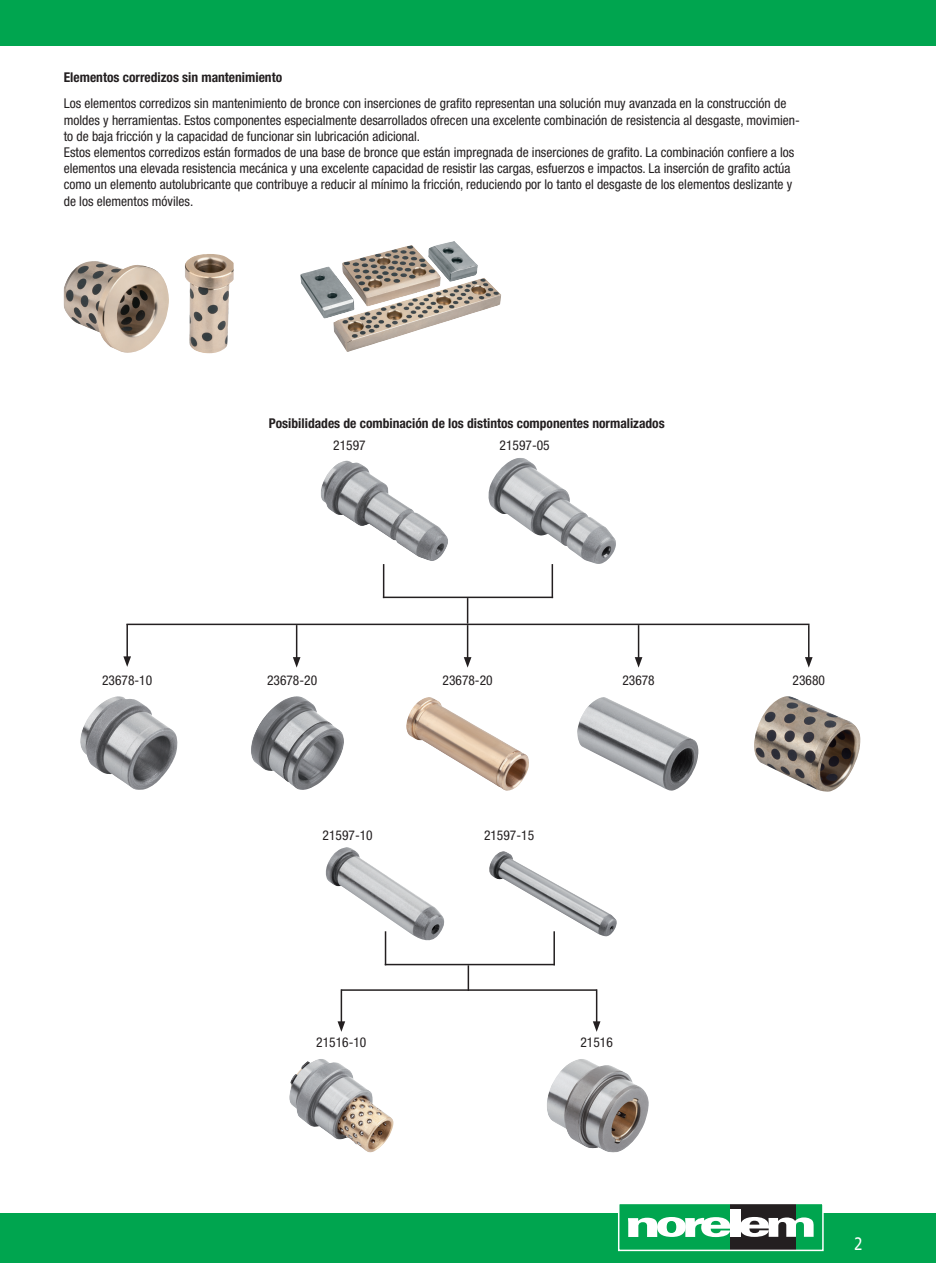
<style>
.page{position:relative;width:936px;height:1263px;background:#fff}
.page>*{position:absolute;margin:0;border:0;box-sizing:border-box;transform-origin:0 0}
.t1{font:18px "Frutiger Neue LTW1 G";color:#fff;scale:.81 1}
.t2{font:condensed 13.5px/16.2px "Helvetica Neue LTW1 G";color:#231f20}
.t3{font:700 condensed 13.5px "Helvetica Neue LTW1 G";color:#231f20}
</style>
<div class="page">
<div style="left:0;top:0;width:935px;height:46px;background:#00a54f"></div>
<div style="left:0;top:1213px;width:935px;height:50px;background:#00a54f"></div>
<div style="left:618px;top:1203px;width:204px;height:47px;background:#00a54f"></div>
<div style="left:730px;top:1203px;width:65px;height:47px;background:#231f20"></div>
<svg style="left:628px;top:1217px;width:102px;height:20px"></svg>
<div style="left:730px;top:1209px;width:10px;height:28px;background:#fff"></div>
<svg style="left:740px;top:1217px;width:73px;height:20px"></svg>
<div style="left:618px;top:1203px;width:205px;height:48px;border:2px solid #fff"></div>
<img style="left:64px;top:254px;width:169px;height:100px">
<img style="left:300px;top:241px;width:201px;height:111px">
<hr style="left:126px;top:624px;width:683px;height:1px;background:#231f20">
<hr style="left:126px;top:624px;width:2px;height:35px;background:#231f20">
<svg style="left:123px;top:656px;width:8px;height:11px"></svg>
<hr style="left:296px;top:625px;width:1px;height:34px;background:#231f20">
<svg style="left:293px;top:657px;width:7px;height:11px"></svg>
<hr style="left:467px;top:625px;width:1px;height:34px;background:#231f20">
<svg style="left:464px;top:657px;width:7px;height:11px"></svg>
<hr style="left:637px;top:625px;width:2px;height:34px;background:#231f20">
<svg style="left:634px;top:657px;width:8px;height:11px"></svg>
<hr style="left:808px;top:625px;width:1px;height:34px;background:#231f20">
<svg style="left:805px;top:657px;width:7px;height:11px"></svg>
<svg style="left:467px;top:598px;width:1px;height:26px"></svg>
<hr style="left:383px;top:597px;width:170px;height:1px;background:#231f20">
<hr style="left:383px;top:564px;width:1px;height:34px;background:#231f20">
<hr style="left:551px;top:564px;width:2px;height:34px;background:#231f20">
<img style="left:488px;top:458px;width:128px;height:106px">
<img style="left:321px;top:461px;width:127px;height:100px">
<img style="left:251px;top:696px;width:93px;height:94px">
<img style="left:577px;top:697px;width:122px;height:94px">
<img style="left:80px;top:696px;width:98px;height:94px">
<img style="left:406px;top:697px;width:123px;height:94px">
<img style="left:754px;top:696px;width:106px;height:96px">
<hr style="left:467px;top:965px;width:2px;height:26px;background:#231f20">
<hr style="left:385px;top:964px;width:170px;height:1px;background:#231f20">
<hr style="left:385px;top:931px;width:1px;height:34px;background:#231f20">
<hr style="left:553px;top:931px;width:2px;height:34px;background:#231f20">
<img style="left:489px;top:851px;width:128px;height:86px">
<img style="left:325px;top:847px;width:120px;height:98px">
<hr style="left:341px;top:989px;width:255px;height:2px;background:#231f20">
<hr style="left:340px;top:989px;width:2px;height:35px;background:#231f20">
<svg style="left:337px;top:1021px;width:8px;height:11px"></svg>
<hr style="left:596px;top:989px;width:1px;height:35px;background:#231f20">
<svg style="left:593px;top:1021px;width:7px;height:11px"></svg>
<img style="left:547px;top:1059px;width:101px;height:93px">
<img style="left:289px;top:1059px;width:105px;height:94px">
<p class="t3" style="left:64px;top:69px;width:220px">Elementos corredizos sin mantenimiento</p>
<p class="t2" style="left:64px;top:96px;width:737px">Los elementos corredizos sin mantenimiento de bronce con inserciones de grafito representan una solución muy avanzada en la construcción de moldes y herramientas. Estos componentes especialmente desarrollados ofrecen una excelente combinación de resistencia al desgaste, movimien&shy;to de baja fricción y la capacidad de funcionar sin lubricación adicional.<br>Estos elementos corredizos están formados de una base de bronce que están impregnada de inserciones de grafito. La combinación confiere a los elementos una elevada resistencia mecánica y una excelente capacidad de resistir las cargas, esfuerzos e impactos. La inserción de grafito actúa como un elemento autolubricante que contribuye a reducir al mínimo la fricción, reduciendo por lo tanto el desgaste de los elementos deslizante y de los elementos móviles.</p>
<p class="t3" style="left:269px;top:416px;width:397px">Posibilidades de combinación de los distintos componentes normalizados</p>
<p class="t2" style="left:333px;top:437px;width:34px">21597</p>
<p class="t2" style="left:499px;top:437px;width:52px">21597-05</p>
<p class="t2" style="left:102px;top:672px;width:52px">23678-10</p>
<p class="t2" style="left:267px;top:672px;width:52px">23678-20</p>
<p class="t2" style="left:442px;top:672px;width:52px">23678-20</p>
<p class="t2" style="left:622px;top:672px;width:34px">23678</p>
<p class="t2" style="left:792px;top:672px;width:34px">23680</p>
<p class="t2" style="left:322px;top:827px;width:52px">21597-10</p>
<p class="t2" style="left:484px;top:827px;width:52px">21597-15</p>
<p class="t2" style="left:316px;top:1034px;width:52px">21516-10</p>
<p class="t2" style="left:580px;top:1034px;width:34px">21516</p>
<h1 class="t1" style="left:854px;top:1230px;width:12px">2</h1>
</div>
